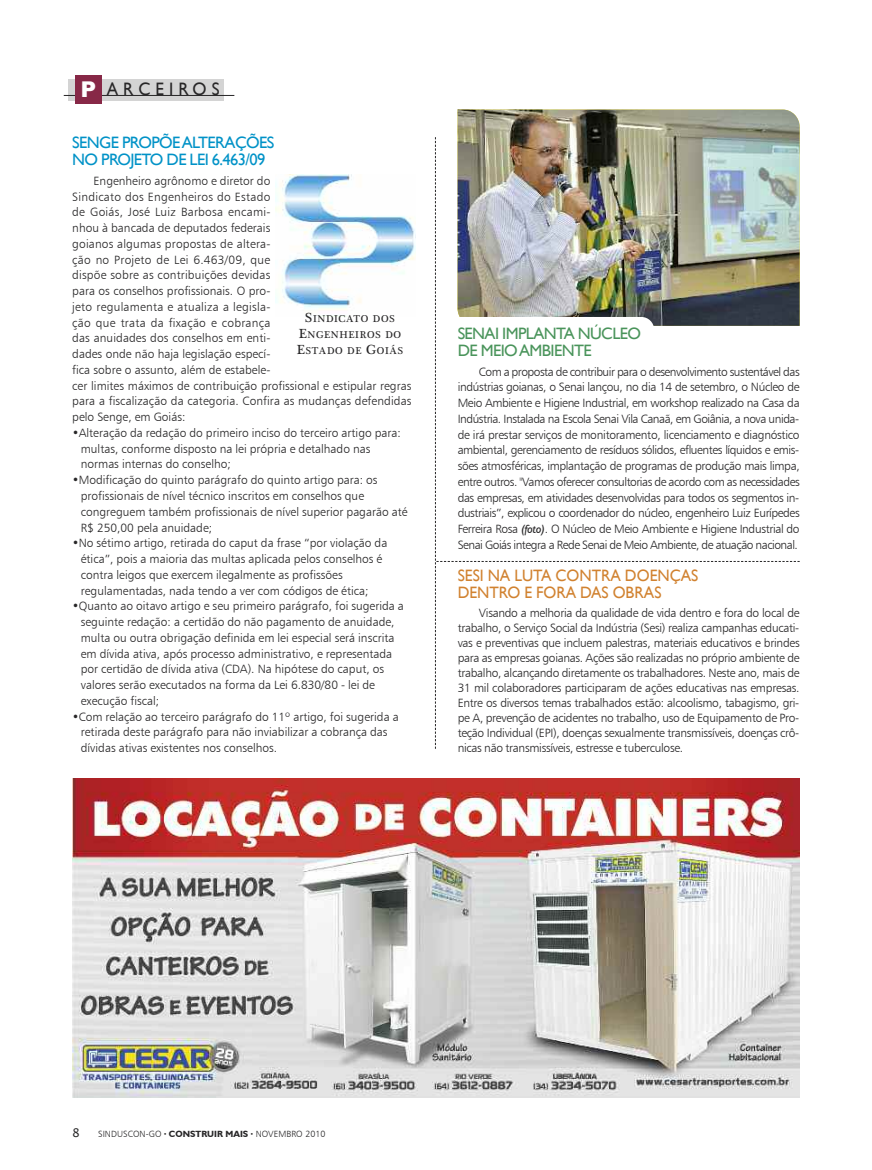
<style>
.page{position:relative;width:872px;height:1170px;background:#fff}
.page>*{position:absolute;margin:0;border:0;box-sizing:border-box;transform-origin:0 0}
.t1{font:18px "Gill Sans";letter-spacing:.29em;color:#272627;scale:.95 1}
.t2{font:16.5px/16.5px "Gill Sans";letter-spacing:-.035em;color:#0092c7}
.t3{font:16.5px/16.5px "Gill Sans";color:#d18230;scale:.95 1}
.t4{font:16.5px/16.5px "Gill Sans";letter-spacing:-.035em;color:#4a945b}
.t5{font:12px/15.8px "Humanist 777 BT Light B";color:#272627}
.t6{font:12px "Lucida Grande";color:#272627}
.t7{font:10.2px/15.8px "Plantagenet Cherokee";letter-spacing:.065em;color:#272627;text-align:center}
.t8{font:9px "Humanist 777 BT Light B";letter-spacing:.005em;color:#272627}
.s1{font-weight:700;font-size:23.25px;color:#fff}
.s2{font-family:"Humanist 521 BT"}
.s3{font-size:13.5px}
.s4{font-family:"Humanist 521 BT";font-style:italic}
.s5{font-family:"Humanist 521 BT";font-weight:700}
</style>
<div class="page">
<div style="left:68px;top:79px;width:156px;height:22px;background:#d4d4d4"></div>
<hr style="left:64px;top:95px;width:170px;height:1px;background:#272627">
<div style="left:75px;top:75px;width:26px;height:29px;background:#872847"></div>
<img style="left:457px;top:110px;width:342px;height:27px">
<svg style="left:435px;top:137px;width:364px;height:611px"></svg>
<img style="left:72px;top:778px;width:727px;height:319px">
<div style="left:437px;top:317px;width:217px;height:59px;background:#fff;border-radius:13px"></div>
<img style="left:276px;top:174px;width:139px;height:136px">
<h1 class="t1" style="left:80px;top:79px;width:148px"><span class="s1">P</span> ARCEIROS</h1>
<h2 class="t2" style="left:72px;top:134px;width:203px">SENGE PROPÕEALTERAÇÕES<br>NO PROJETO DE LEI 6.463/09</h2>
<p class="t5" style="left:72px;top:172px;width:340px;text-indent:21px">Engenheiro agrônomo e diretor do<br>Sindicato dos Engenheiros do Estado<br>de Goiás, José Luiz Barbosa encami-<br>nhou à bancada de deputados federais<br>goianos algumas propostas de altera-<br>ção no Projeto de Lei 6.463/09, que<br>dispõe sobre as contribuições devidas<br>para os conselhos profissionais. O pro-<br>jeto regulamenta e atualiza a legisla-<br>ção que trata da fixação e cobrança<br>das anuidades dos conselhos em enti-<br>dades onde não haja legislação especí-<br>fica sobre o assunto, além de estabele-<br>cer limites máximos de contribuição profissional e estipular regras para a fiscalização da categoria. Confira as mudanças defendidas pelo Senge, em Goiás:</p>
<p class="t5" style="left:81px;top:424px;width:321px;text-indent:-9px"><span class="s2">•</span>Alteração da redação do primeiro inciso do terceiro artigo para: multas, conforme disposto na lei própria e detalhado nas normas internas do conselho;</p>
<p class="t5" style="left:81px;top:472px;width:328px;text-indent:-9px"><span class="s2">•</span>Modificação do quinto parágrafo do quinto artigo para: os profissionais de nível técnico inscritos em conselhos que congreguem também profissionais de nível superior pagarão até R$ 250,00 pela anuidade;</p>
<p class="t5" style="left:81px;top:535px;width:308px;text-indent:-9px"><span class="s2">•</span>No sétimo artigo, retirada do caput da frase “por violação da ética”, pois a maioria das multas aplicada pelos conselhos é contra leigos que exercem ilegalmente as profissões regulamentadas, nada tendo a ver com códigos de ética;</p>
<p class="t5" style="left:81px;top:598px;width:324px;text-indent:-9px"><span class="s2">•</span>Quanto ao oitavo artigo e seu primeiro parágrafo, foi sugerida a seguinte redação: a certidão do não pagamento de anuidade, multa ou outra obrigação definida em lei especial será inscrita em dívida ativa, após processo administrativo, e representada por certidão de dívida ativa (CDA). Na hipótese do caput, os valores serão executados na forma da Lei 6.830/80 - lei de execução fiscal;</p>
<p class="t5" style="left:81px;top:708px;width:319px;text-indent:-9px"><span class="s2">•</span>Com relação ao terceiro parágrafo do 11º artigo, foi sugerida a retirada deste parágrafo para não inviabilizar a cobrança das dívidas ativas existentes nos conselhos.</p>
<p class="t7" style="left:297px;top:312px;width:108px"><span class="s3">S</span>INDICATO DOS<br><span class="s3">E</span>NGENHEIROS DO<br><span class="s3">E</span>STADO DE <span class="s3">G</span>OIÁS</p>
<h2 class="t4" style="left:457px;top:325px;width:185px">SENAI IMPLANTA NÚCLEO<br>DE MEIOAMBIENTE</h2>
<p class="t5" style="left:457px;top:363px;width:343px;text-align:justify;text-indent:21px">Com a proposta de contribuir para o desenvolvimento sustentável das indústrias goianas, o Senai lançou, no dia 14 de setembro, o Núcleo de Meio Ambiente e Higiene Industrial, em workshop realizado na Casa da Indústria. Instalada na Escola Senai Vila Canaã, em Goiânia, a nova unida&shy;de irá prestar serviços de monitoramento, licenciamento e diagnóstico ambiental, gerenciamento de resíduos sólidos, efluentes líquidos e emis&shy;sões atmosféricas, implantação de programas de produção mais limpa, entre outros. "Vamos oferecer consultorias de acordo com as necessidades das empresas, em atividades desenvolvidas para todos os segmentos in&shy;dustriais”, explicou o coordenador do núcleo, engenheiro Luiz Eurípedes Ferreira Rosa <span class="s4">(foto)</span>. O Núcleo de Meio Ambiente e Higiene Industrial do Senai Goiás integra a Rede Senai de Meio Ambiente, de atuação nacional.</p>
<h2 class="t3" style="left:457px;top:567px;width:255px">SESI NA LUTA CONTRA DOENÇAS<br>DENTRO E FORA DAS OBRAS</h2>
<p class="t5" style="left:457px;top:605px;width:343px;line-height:15px;text-align:justify;text-indent:21px">Visando a melhoria da qualidade de vida dentro e fora do local de trabalho, o Serviço Social da Indústria (Sesi) realiza campanhas educati&shy;vas e preventivas que incluem palestras, materiais educativos e brindes para as empresas goianas. Ações são realizadas no próprio ambiente de trabalho, alcançando diretamente os trabalhadores. Neste ano, mais de 31 mil colaboradores participaram de ações educativas nas empresas.<br>Entre os diversos temas trabalhados estão: alcoolismo, tabagismo, gri&shy;pe A, prevenção de acidentes no trabalho, uso de Equipamento de Pro&shy;teção Individual (EPI), doenças sexualmente transmissíveis, doenças crô&shy;nicas não transmissíveis, estresse e tuberculose.</p>
<p class="t6" style="left:72px;top:1125px;width:9px">8</p>
<p class="t8" style="left:98px;top:1128px;width:229px">SINDUSCON-GO ● <span class="s5">CONSTRUIR MAIS</span> ● NOVEMBRO 2010</p>
</div>
